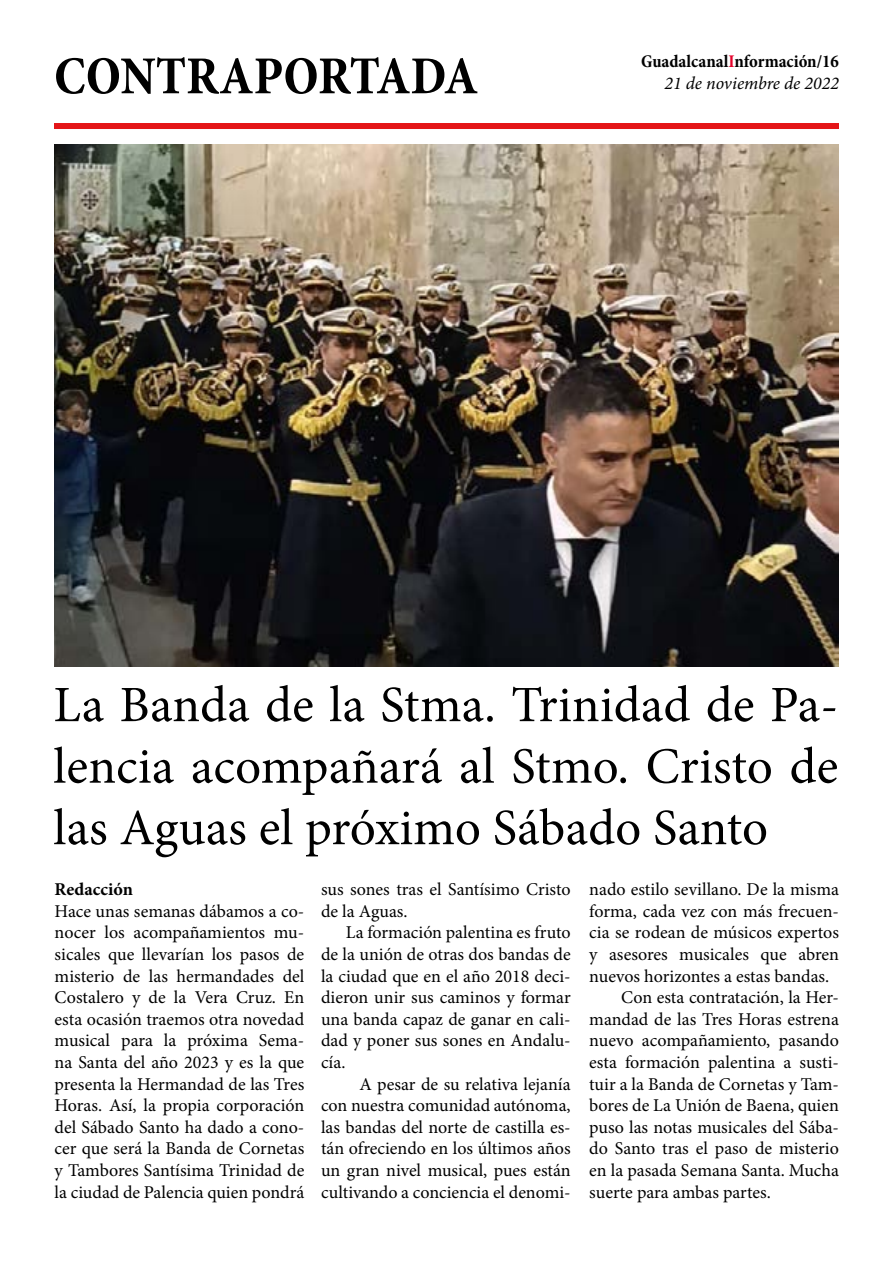
<style>
.page{position:relative;width:893px;height:1263px;background:#fff}
.page>*{position:absolute;margin:0;border:0;box-sizing:border-box;transform-origin:0 0}
.t1{font:700 condensed 54px "Minion Pro";color:#000}
.t2{font:51px/61.5px "Minion Pro";color:#000;text-align:justify}
.t3{font:18px/21.6px "Minion Pro";color:#000;text-align:justify}
.t4{font:700 condensed 18px/21.6px "Minion Pro";color:#000;text-align:right}
.t5{font:700 18px "Minion Pro";color:#000}
.s1{color:#e4032b}
.s2{font-weight:400;font-style:italic;font-stretch:normal}
</style>
<div class="page">
<div style="left:54px;top:123px;width:785px;height:6px;background:#e41518"></div>
<img style="left:54px;top:144px;width:784px;height:522px">
<h1 class="t1" style="left:54px;top:39px;width:426px">CONTRAPORTADA</h1>
<p class="t4" style="left:641px;top:50px;width:199px">Guadalcanal<span class="s1">I</span>nformación/16<br><span class="s2">21 de noviembre de 2022</span></p>
<h2 class="t2" style="left:53px;top:674px;width:786px">La Banda de la Stma. Trinidad de Pa&shy;lencia acompañará al Stmo. Cristo de las Aguas el próximo Sábado Santo</h2>
<p class="t5" style="left:55px;top:877px;width:80px">Redacción</p>
<p class="t3" style="left:55px;top:900px;width:251px">Hace unas semanas dábamos a co&shy;nocer los acompañamientos mu&shy;sicales que llevarían los pasos de misterio de las hermandades del Costalero y de la Vera Cruz. En esta ocasión traemos otra novedad musical para la próxima Sema&shy;na Santa del año 2023 y es la que presenta la Hermandad de las Tres Horas. Así, la propia corporación del Sábado Santo ha dado a cono&shy;cer que será la Banda de Cornetas y Tambores Santísima Trinidad de la ciudad de Palencia quien pondrá</p>
<p class="t3" style="left:321px;top:879px;width:251px">sus sones tras el Santísimo Cristo de la Aguas.</p>
<p class="t3" style="left:321px;top:922px;width:251px;text-indent:25px">La formación palentina es fruto de la unión de otras dos bandas de la ciudad que en el año 2018 deci&shy;dieron unir sus caminos y formar una banda capaz de ganar en cali&shy;dad y poner sus sones en Andalu&shy;cía.</p>
<p class="t3" style="left:321px;top:1073px;width:251px;text-indent:38px">A pesar de su relativa lejanía con nuestra comunidad autónoma, las bandas del norte de castilla es&shy;tán ofreciendo en los últimos años un gran nivel musical, pues están cultivando a conciencia el denomi-</p>
<p class="t3" style="left:589px;top:879px;width:251px">nado estilo sevillano. De la misma</p>
<p class="t3" style="left:589px;top:900px;width:251px">forma, cada vez con más frecuen-</p>
<p class="t3" style="left:589px;top:922px;width:251px">cia se rodean de músicos expertos</p>
<p class="t3" style="left:589px;top:943px;width:251px">y asesores musicales que abren</p>
<p class="t3" style="left:589px;top:965px;width:241px">nuevos horizontes a estas bandas.</p>
<p class="t3" style="left:621px;top:987px;width:219px">Con esta contratación, la Her-</p>
<p class="t3" style="left:589px;top:1008px;width:251px">mandad de las Tres Horas estrena</p>
<p class="t3" style="left:589px;top:1030px;width:251px">nuevo acompañamiento, pasando</p>
<p class="t3" style="left:589px;top:1051px;width:251px">esta formación palentina a susti-</p>
<p class="t3" style="left:589px;top:1073px;width:251px">tuir a la Banda de Cornetas y Tam-</p>
<p class="t3" style="left:589px;top:1095px;width:251px">bores de La Unión de Baena, quien</p>
<p class="t3" style="left:589px;top:1116px;width:251px">puso las notas musicales del Sába-</p>
<p class="t3" style="left:589px;top:1138px;width:251px">do Santo tras el paso de misterio</p>
<p class="t3" style="left:589px;top:1159px;width:251px">en la pasada Semana Santa. Mucha</p>
<p class="t3" style="left:589px;top:1181px;width:183px">suerte para ambas partes.</p>
</div>
